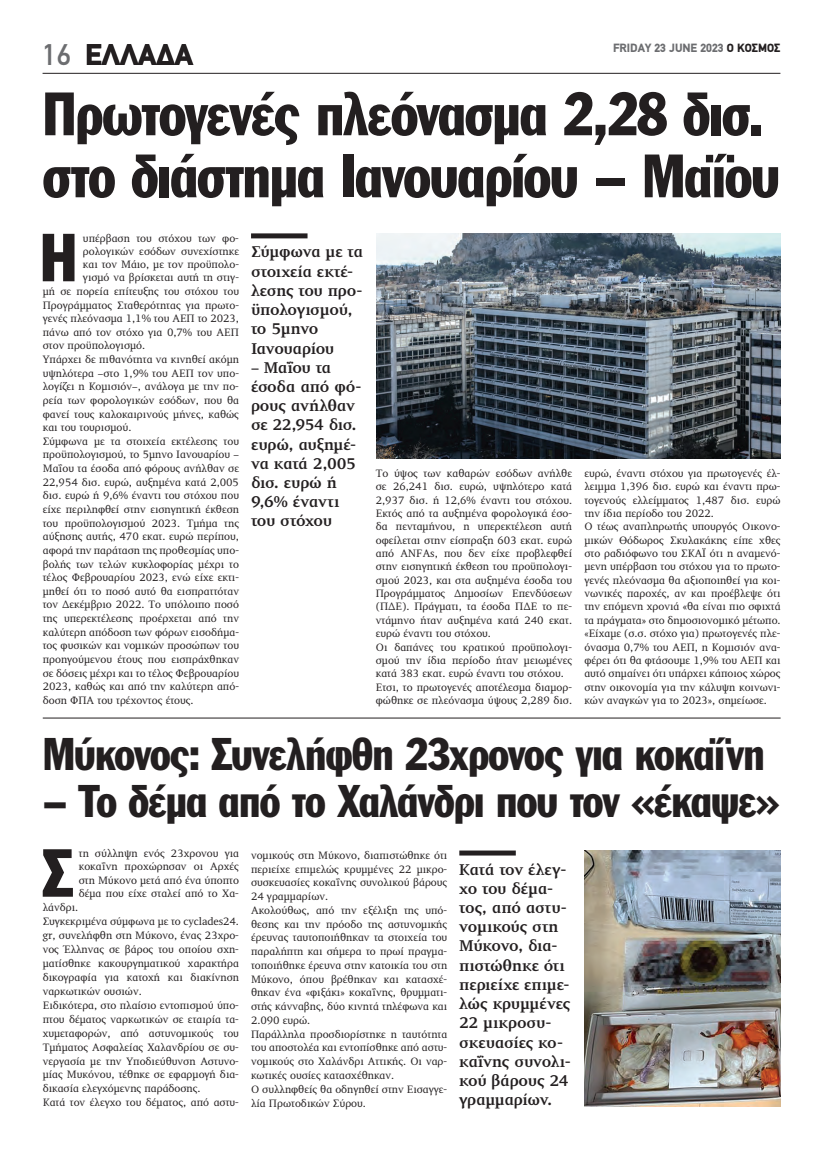
<style>
.page{position:relative;width:823px;height:1149px;background:#fff}
.page>*{position:absolute;margin:0;border:0;box-sizing:border-box;transform-origin:0 0}
.t1{font:66.6px "Franklin Gothic Greek Cond";color:#231f20}
.t2{font:60px/62px "Franklin Gothic Greek Cond";letter-spacing:-.02em;color:#231f20}
.t3{font:45px "Franklin Gothic Greek Cond";letter-spacing:-.015em;color:#231f20}
.t4{font:900 30px "PF Din Text";color:#231f20}
.t5{font:500 30px "PF Din Text";color:#6c6d70}
.t6{font:700 16px/19.2px "PF Diplomat";letter-spacing:-.02em;color:#231f20}
.t7{font:900 12px "PF Din Text";color:#6c6d70}
.t8{font:11px/13.3px "PF Diplomat";color:#231f20}
.s1{color:#231f20}
</style>
<div class="page">
<hr style="left:43px;top:73px;width:737px;height:1px;background:#231f20">
<div style="left:251px;top:233px;width:56px;height:5px;background:#231f20"></div>
<img style="left:376px;top:233px;width:404px;height:225px">
<div style="left:459px;top:850px;width:56px;height:5px;background:#231f20"></div>
<img style="left:584px;top:850px;width:196px;height:256px">
<hr style="left:43px;top:717px;width:737px;height:1px;background:#231f20">
<h3 class="t5" style="left:43px;top:38px;width:30px">16</h3>
<p class="t7" style="left:612px;top:40px;width:169px">FRIDAY 23 JUNE 2023 <span class="s1">Ο ΚΟΣΜΟΣ</span></p>
<h3 class="t4" style="left:85px;top:37px;width:109px">ΕΛΛΑΔΑ</h3>
<h2 class="t2" style="left:43px;top:83px;width:738px">Πρωτογενές πλεόνασμα 2,28 δισ. στο διάστημα Ιανουαρίου – Μαΐου</h2>
<h1 class="t1" style="left:40px;top:220px;width:39px">Η</h1>
<p class="t8" style="left:83px;top:231px;width:157px">υπέρβαση του στόχου των φο-</p>
<h3 class="t6" style="left:251px;top:243px;width:113px">Σύμφωνα με τα στοιχεία εκτέ&shy;λεσης του προ&shy;ϋπολογισμού, το 5μηνο<br>Ιανουαρίου</h3>
<h3 class="t6" style="left:251px;top:358px;width:112px">– Μαΐου τα έσοδα από φό&shy;ρους ανήλθαν σε 22,954 δισ. ευρώ, αυξημέ&shy;να κατά 2,005 δισ. ευρώ ή<br>9,6% έναντι του στόχου</h3>
<p class="t8" style="left:83px;top:245px;width:157px">ρολογικών εσόδων συνεχίστηκε</p>
<p class="t8" style="left:83px;top:258px;width:157px">και τον Μάιο, με τον προϋπολο-</p>
<p class="t8" style="left:83px;top:271px;width:157px">γισμό να βρίσκεται αυτή τη στιγ-</p>
<p class="t8" style="left:43px;top:285px;width:198px">μή σε πορεία επίτευξης του στόχου του</p>
<p class="t8" style="left:43px;top:298px;width:198px">Προγράμματος Σταθερότητας για πρωτο-</p>
<p class="t8" style="left:43px;top:312px;width:198px">γενές πλεόνασμα 1,1% του ΑΕΠ το 2023,</p>
<p class="t8" style="left:43px;top:325px;width:198px">πάνω από τον στόχο για 0,7% του ΑΕΠ</p>
<p class="t8" style="left:43px;top:339px;width:104px">στον προϋπολογισμό.</p>
<p class="t8" style="left:43px;top:353px;width:198px">Υπάρχει δε πιθανότητα να κινηθεί ακόμη</p>
<p class="t8" style="left:43px;top:366px;width:198px">υψηλότερα –στο 1,9% του ΑΕΠ τον υπο-</p>
<p class="t8" style="left:43px;top:380px;width:198px">λογίζει η Κομισιόν–, ανάλογα με την πο-</p>
<p class="t8" style="left:43px;top:394px;width:198px">ρεία των φορολογικών εσόδων, που θα</p>
<p class="t8" style="left:43px;top:407px;width:198px">φανεί τους καλοκαιρινούς μήνες, καθώς</p>
<p class="t8" style="left:43px;top:421px;width:90px">και του τουρισμού.</p>
<p class="t8" style="left:43px;top:434px;width:198px">Σύμφωνα με τα στοιχεία εκτέλεσης του</p>
<p class="t8" style="left:43px;top:448px;width:198px">προϋπολογισμού, το 5μηνο Ιανουαρίου –</p>
<p class="t8" style="left:43px;top:462px;width:198px">Μαΐου τα έσοδα από φόρους ανήλθαν σε</p>
<p class="t8" style="left:43px;top:475px;width:198px">22,954 δισ. ευρώ, αυξημένα κατά 2,005</p>
<p class="t8" style="left:43px;top:489px;width:198px">δισ. ευρώ ή 9,6% έναντι του στόχου που</p>
<p class="t8" style="left:43px;top:503px;width:198px">είχε περιληφθεί στην εισηγητική έκθεση</p>
<p class="t8" style="left:43px;top:516px;width:198px">του προϋπολογισμού 2023. Τμήμα της</p>
<p class="t8" style="left:43px;top:530px;width:198px">αύξησης αυτής, 470 εκατ. ευρώ περίπου,</p>
<p class="t8" style="left:43px;top:543px;width:198px">αφορά την παράταση της προθεσμίας υπο-</p>
<p class="t8" style="left:43px;top:557px;width:198px">βολής των τελών κυκλοφορίας μέχρι το</p>
<p class="t8" style="left:43px;top:571px;width:198px">τέλος Φεβρουαρίου 2023, ενώ είχε εκτι-</p>
<p class="t8" style="left:43px;top:584px;width:198px">μηθεί ότι το ποσό αυτό θα εισπραττόταν</p>
<p class="t8" style="left:43px;top:598px;width:198px">τον Δεκέμβριο 2022. Το υπόλοιπο ποσό</p>
<p class="t8" style="left:43px;top:611px;width:198px">της υπερεκτέλεσης προέρχεται από την</p>
<p class="t8" style="left:43px;top:625px;width:198px">καλύτερη απόδοση των φόρων εισοδήμα-</p>
<p class="t8" style="left:43px;top:639px;width:198px">τος φυσικών και νομικών προσώπων του</p>
<p class="t8" style="left:43px;top:652px;width:198px">προηγούμενου έτους που εισπράχθηκαν</p>
<p class="t8" style="left:43px;top:666px;width:198px">σε δόσεις μέχρι και το τέλος Φεβρουαρίου</p>
<p class="t8" style="left:43px;top:680px;width:198px">2023, καθώς και από την καλύτερη από-</p>
<p class="t8" style="left:43px;top:693px;width:152px">δοση ΦΠΑ του τρέχοντος έτους.</p>
<p class="t8" style="left:584px;top:466px;width:198px">ευρώ, έναντι στόχου για πρωτογενές έλ&shy;λειμμα 1,396 δισ. ευρώ και έναντι πρω&shy;τογενούς ελλείμματος 1,487 δισ. ευρώ την ίδια περίοδο του 2022.<br>Ο τέως αναπληρωτής υπουργός Οικονο&shy;μικών Θόδωρος Σκυλακάκης είπε χθες στο ραδιόφωνο του ΣΚΑΪ ότι η αναμενό&shy;μενη υπέρβαση του στόχου για το πρωτο&shy;γενές πλεόνασμα θα αξιοποιηθεί για κοι&shy;νωνικές παροχές, αν και προέβλεψε ότι την επόμενη χρονιά «θα είναι πιο σφιχτά τα πράγματα» στο δημοσιονομικό μέτωπο. «Είχαμε (σ.σ. στόχο για) πρωτογενές πλε&shy;όνασμα 0,7% του ΑΕΠ, η Κομισιόν ανα&shy;φέρει ότι θα φτάσουμε 1,9% του ΑΕΠ και αυτό σημαίνει ότι υπάρχει κάποιος χώρος στην οικονομία για την κάλυψη κοινωνι&shy;κών αναγκών για το 2023», σημείωσε.</p>
<h3 class="t3" style="left:43px;top:728px;width:723px">Μύκονος: Συνελήφθη 23χρονος για κοκαΐνη</h3>
<h3 class="t3" style="left:43px;top:775px;width:737px">– Το δέμα από το Χαλάνδρι που τον «έκαψε»</h3>
<p class="t8" style="left:251px;top:848px;width:198px;line-height:13.8px">νομικούς στη Μύκονο, διαπιστώθηκε ότι περιείχε επιμελώς κρυμμένες 22 μικρο&shy;συσκευασίες κοκαΐνης συνολικού βάρους 24 γραμμαρίων.<br>Ακολούθως, από την εξέλιξη της υπό&shy;θεσης και την πρόοδο της αστυνομικής έρευνας ταυτοποιήθηκαν τα στοιχεία του παραλήπτη και σήμερα το πρωί πραγμα&shy;τοποιήθηκε έρευνα στην κατοικία του στη Μύκονο, όπου βρέθηκαν και κατασχέ&shy;θηκαν ένα «φιξάκι» κοκαΐνης, θρυμματι&shy;στής κάνναβης, δύο κινητά τηλέφωνα και 2.090 ευρώ.<br>Παράλληλα προσδιορίστηκε η ταυτότητα του αποστολέα και εντοπίσθηκε από αστυ&shy;νομικούς στο Χαλάνδρι Αττικής. Οι ναρ&shy;κωτικές ουσίες κατασχέθηκαν.<br>Ο συλληφθείς θα οδηγηθεί στην Εισαγγε&shy;λία Πρωτοδικών Σύρου.</p>
<p class="t8" style="left:375px;top:466px;width:198px">Το ύψος των καθαρών εσόδων ανήλθε σε 26,241 δισ. ευρώ, υψηλότερο κατά 2,937 δισ. ή 12,6% έναντι του στόχου.<br>Εκτός από τα αυξημένα φορολογικά έσο&shy;δα πενταμήνου, η υπερεκτέλεση αυτή οφείλεται στην είσπραξη 603 εκατ. ευρώ από ANFAs, που δεν είχε προβλεφθεί στην εισηγητική έκθεση του προϋπολογι&shy;σμού 2023, και στα αυξημένα έσοδα του Προγράμματος Δημοσίων Επενδύσεων (ΠΔΕ). Πράγματι, τα έσοδα ΠΔΕ το πε&shy;ντάμηνο ήταν αυξημένα κατά 240 εκατ. ευρώ έναντι του στόχου.<br>Οι δαπάνες του κρατικού προϋπολογι&shy;σμού την ίδια περίοδο ήταν μειωμένες κατά 383 εκατ. ευρώ έναντι του στόχου.<br>Ετσι, το πρωτογενές αποτέλεσμα διαμορ&shy;φώθηκε σε πλεόνασμα ύψους 2,289 δισ.</p>
<h1 class="t1" style="left:43px;top:835px;width:32px">Σ</h1>
<p class="t8" style="left:79px;top:846px;width:162px;text-align:justify">τη σύλληψη ενός 23χρονου για κοκαΐνη προχώρησαν οι Αρχές στη Μύκονο μετά από ένα ύποπτο δέμα που είχε σταλεί από το Χα-</p>
<p class="t8" style="left:43px;top:900px;width:198px;line-height:14px">λάνδρι.<br>Συγκεκριμένα σύμφωνα με το cyclades24. gr, συνελήφθη στη Μύκονο, ένας 23χρο&shy;νος Έλληνας σε βάρος του οποίου σχη&shy;ματίσθηκε κακουργηματικού χαρακτήρα δικογραφία για κατοχή και διακίνηση ναρκωτικών ουσιών.<br>Ειδικότερα, στο πλαίσιο εντοπισμού ύπο&shy;πτου δέματος ναρκωτικών σε εταιρία τα&shy;χυμεταφορών, από αστυνομικούς του Τμήματος Ασφαλείας Χαλανδρίου σε συ&shy;νεργασία με την Υποδιεύθυνση Αστυνο&shy;μίας Μυκόνου, τέθηκε σε εφαρμογή δια&shy;δικασία ελεγχόμενης παράδοσης.<br>Κατά τον έλεγχο του δέματος, από αστυ-</p>
<h3 class="t6" style="left:459px;top:859px;width:113px">Κατά τον έλεγ&shy;χο του δέμα&shy;τος, από αστυ&shy;νομικούς στη<br>Μύκονο, δια&shy;πιστώθηκε ότι περιείχε επιμε&shy;λώς κρυμμένες<br>22 μικροσυ&shy;σκευασίες κο&shy;καΐνης συνολι&shy;κού βάρους 24 γραμμαρίων.</h3>
</div>
